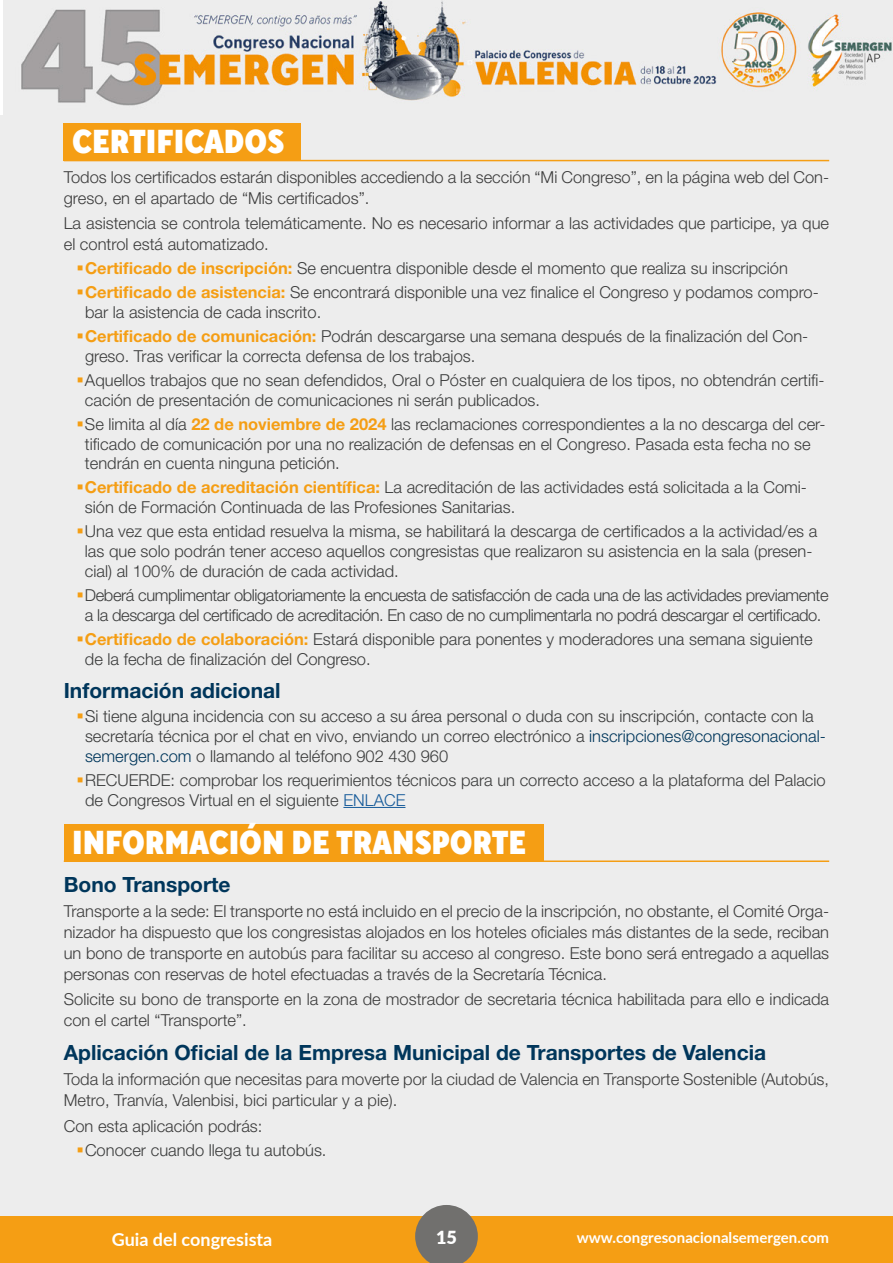
<style>
.page{position:relative;width:893px;height:1263px;background:#fff}
.page>*{position:absolute;margin:0;border:0;box-sizing:border-box;transform-origin:0 0}
.t1{font:900 33px "TT Norms Std Cond";color:#fff}
.t2{font:700 21px "Helvetica Neue LT Std";color:#00365b}
.t3{font:700 18px "Lato";color:#fff}
.t4{font:900 18px "Lato";color:#fff}
.t5{font:300 16.5px/19.8px "Helvetica Neue LT Std";color:#3b3c3c}
.t6{font:300 16.5px/21px "Helvetica Neue LT Std";color:#3c3c3c}
.t7{font:300 16.5px/19.8px "Helvetica Neue LT Std";letter-spacing:-.025em;color:#3b3c3c}
.t8{font:700 15px "Lato";color:#fff}
.s1{font-weight:700;color:#f59e14}
.s2{color:#00365b}
.s3{color:#165b9a}
</style>
<div class="page">
<img style="left:3px;top:0;width:890px;height:115px">
<div style="left:0;top:115px;width:893px;height:1148px;background:#ededed"></div>
<div style="left:0;top:1216px;width:893px;height:47px;background:#f59e14"></div>
<svg style="left:415px;top:1205px;width:63px;height:58px"></svg>
<div style="left:64px;top:123px;width:237px;height:38px;background:#f59e14"></div>
<hr style="left:64px;top:160px;width:765px;height:1px;background:#f59e14">
<hr style="left:343px;top:807px;width:62px;height:1px;background:#165b9a">
<div style="left:64px;top:824px;width:479px;height:37px;background:#f59e14"></div>
<hr style="left:64px;top:860px;width:765px;height:2px;background:#f59e14">
<h1 class="t1" style="left:72px;top:120px;width:213px">CERTIFICADOS</h1>
<p class="t6" style="left:64px;top:166px;width:767px">Todos los certificados estarán disponibles accediendo a la sección “Mi Congreso”, en la página web del Con&shy;greso, en el apartado de “Mis certificados”.</p>
<p class="t6" style="left:64px;top:212px;width:767px">La asistencia se controla telemáticamente. No es necesario informar a las actividades que participe, ya que el control está automatizado.</p>
<p class="t5" style="left:85px;top:256px;width:735px;line-height:24px"><span class="s1">Certificado de inscripción:</span> Se encuentra disponible desde el momento que realiza su inscripción<br><span class="s1">Certificado de asistencia:</span> Se encontrará disponible una vez finalice el Congreso y podamos compro-</p>
<p class="t5" style="left:85px;top:300px;width:725px;line-height:24px">bar la asistencia de cada inscrito.<br><span class="s1">Certificado de comunicación:</span> Podrán descargarse una semana después de la finalización del Con-</p>
<p class="t5" style="left:85px;top:344px;width:741px;line-height:24px">greso. Tras verificar la correcta defensa de los trabajos.<br>Aquellos trabajos que no sean defendidos, Oral o Póster en cualquiera de los tipos, no obtendrán certifi-</p>
<p class="t5" style="left:85px;top:387px;width:742px;line-height:24px">cación de presentación de comunicaciones ni serán publicados.<br>Se limita al día <span class="s1">22 de noviembre de 2024</span> las reclamaciones correspondientes a la no descarga del cer-</p>
<p class="t5" style="left:85px;top:433px;width:727px">tificado de comunicación por una no realización de defensas en el Congreso. Pasada esta fecha no se tendrán en cuenta ninguna petición.</p>
<p class="t5" style="left:85px;top:477px;width:724px"><span class="s1">Certificado de acreditación científica:</span> La acreditación de las actividades está solicitada a la Comi&shy;sión de Formación Continuada de las Profesiones Sanitarias.</p>
<p class="t5" style="left:85px;top:521px;width:734px">Una vez que esta entidad resuelva la misma, se habilitará la descarga de certificados a la actividad/es a las que solo podrán tener acceso aquellos congresistas que realizaron su asistencia en la sala (presen&shy;cial) al 100% de duración de cada actividad.</p>
<p class="t7" style="left:85px;top:585px;width:745px">Deberá cumplimentar obligatoriamente la encuesta de satisfacción de cada una de las actividades previamente a la descarga del certificado de acreditación. En caso de no cumplimentarla no podrá descargar el certificado.</p>
<p class="t5" style="left:85px;top:629px;width:729px"><span class="s1">Certificado de colaboración:</span> Estará disponible para ponentes y moderadores una semana siguiente de la fecha de finalización del Congreso.</p>
<p class="t2" style="left:64px;top:678px;width:218px">Información adicional</p>
<p class="t5" style="left:85px;top:706px;width:742px">Si tiene alguna incidencia con su acceso a su área personal o duda con su inscripción, contacte con la secretaría técnica por el chat en vivo, enviando un correo electrónico a <span class="s2">inscripciones@congresonacional&shy;semergen.com</span> o llamando al teléfono 902 430 960</p>
<p class="t5" style="left:85px;top:770px;width:742px">RECUERDE: comprobar los requerimientos técnicos para un correcto acceso a la plataforma del Palacio de Congresos Virtual en el siguiente <span class="s3">ENLACE</span></p>
<h1 class="t1" style="left:72px;top:821px;width:455px">INFORMACIÓN DE TRANSPORTE</h1>
<p class="t2" style="left:64px;top:871px;width:168px">Bono Transporte</p>
<p class="t6" style="left:64px;top:900px;width:767px;text-align:justify">Transporte a la sede: El transporte no está incluido en el precio de la inscripción, no obstante, el Comité Orga&shy;nizador ha dispuesto que los congresistas alojados en los hoteles oficiales más distantes de la sede, reciban un bono de transporte en autobús para facilitar su acceso al congreso. Este bono será entregado a aquellas personas con reservas de hotel efectuadas a través de la Secretaría Técnica.</p>
<p class="t6" style="left:64px;top:989px;width:767px">Solicite su bono de transporte en la zona de mostrador de secretaria técnica habilitada para ello e indicada con el cartel “Transporte”.</p>
<p class="t2" style="left:64px;top:1040px;width:704px">Aplicación Oficial de la Empresa Municipal de Transportes de Valencia</p>
<p class="t6" style="left:64px;top:1069px;width:767px">Toda la información que necesitas para moverte por la ciudad de Valencia en Transporte Sostenible (Autobús,<br>Metro, Tranvía, Valenbisi, bici particular y a pie).</p>
<p class="t6" style="left:64px;top:1115px;width:200px">Con esta aplicación podrás:</p>
<p class="t5" style="left:85px;top:1140px;width:243px">Conocer cuando llega tu autobús.</p>
<p class="t3" style="left:112px;top:1226px;width:162px">Guia del congresista</p>
<p class="t4" style="left:436px;top:1223px;width:22px">15</p>
<p class="t8" style="left:577px;top:1227px;width:254px">www.congresonacionalsemergen.com</p>
</div>
